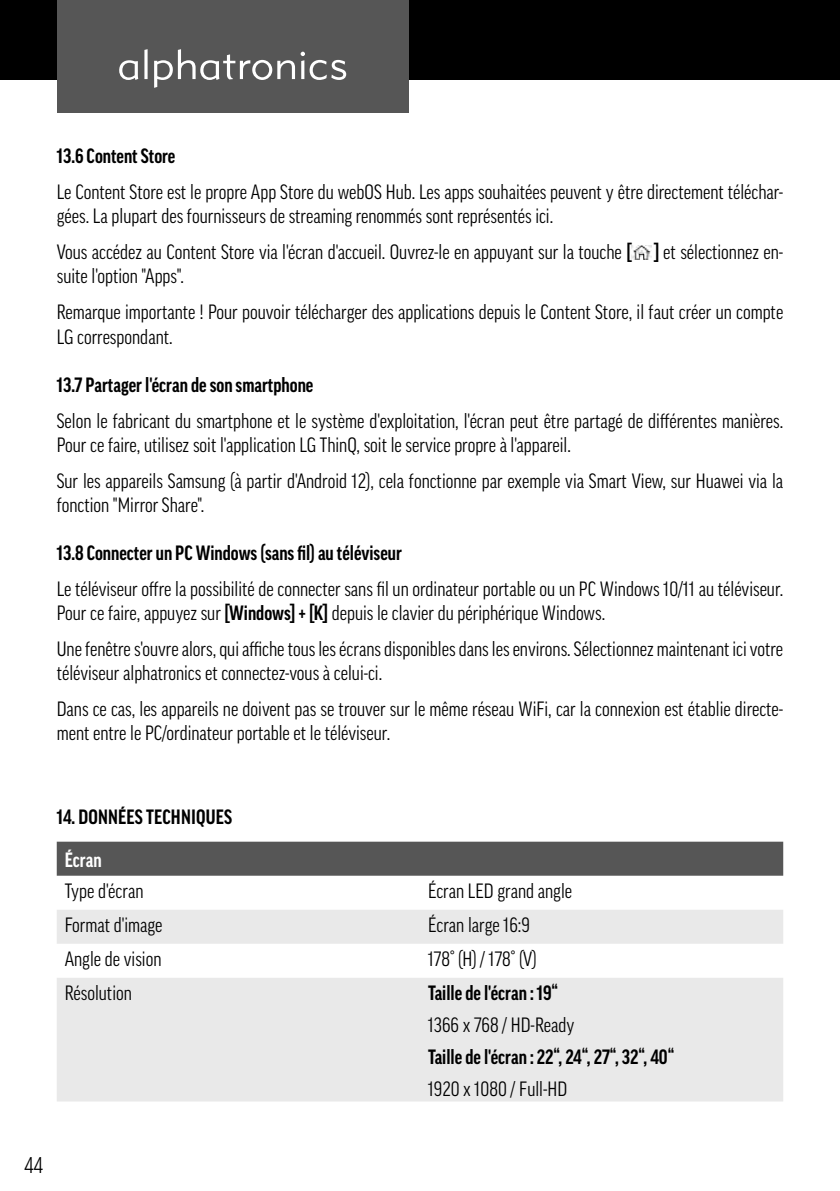
<style>
.page{position:relative;width:840px;height:1191px;background:#fff}
.page>*{position:absolute;margin:0;border:0;box-sizing:border-box;transform-origin:0 0}
.t1{font:condensed 22px "Good Pro";color:#000}
.t2{font:condensed 20px/24px "Good Pro";color:#000}
.t3{font:700 condensed 20px "Good Pro";color:#000}
.t4{font:700 condensed 20px "Good Pro";color:#fff}
.s1{font-weight:700}
</style>
<div class="page">
<div style="left:0;top:0;width:411px;height:79px;background:#000"></div>
<div style="left:411px;top:0;width:428px;height:79px;background:#000"></div>
<div style="left:57px;top:0;width:351px;height:112px;background:#565656"></div>
<svg style="left:119px;top:60px;width:19px;height:20px"></svg>
<svg style="left:144px;top:49px;width:3px;height:30px"></svg>
<svg style="left:154px;top:49px;width:192px;height:39px"></svg>
<img style="left:631px;top:246px;width:19px;height:13px">
<div style="left:57px;top:841px;width:725px;height:34px;background:#565656"></div>
<svg style="left:57px;top:910px;width:725px;height:191px;fill:#e9e9e9"></svg>
<p class="t3" style="left:57px;top:145px;width:120px">13.6 Content Store</p>
<p class="t2" style="left:57px;top:180px;width:727px">Le Content Store est le propre App Store du webOS Hub. Les apps souhaitées peuvent y être directement téléchar&shy;gées. La plupart des fournisseurs de streaming renommés sont représentés ici.</p>
<p class="t2" style="left:57px;top:240px;width:727px">Vous accédez au Content Store via l'écran d'accueil. Ouvrez-le en appuyant sur la touche <span class="s1">[ ]</span> et sélectionnez en&shy;suite l'option "Apps".</p>
<p class="t2" style="left:57px;top:300px;width:727px">Remarque importante ! Pour pouvoir télécharger des applications depuis le Content Store, il faut créer un compte<br>LG correspondant.</p>
<p class="t3" style="left:57px;top:373px;width:258px">13.7 Partager l'écran de son smartphone</p>
<p class="t2" style="left:57px;top:408px;width:727px">Selon le fabricant du smartphone et le système d'exploitation, l'écran peut être partagé de différentes manières.<br>Pour ce faire, utilisez soit l'application LG ThinQ, soit le service propre à l'appareil.</p>
<p class="t2" style="left:57px;top:468px;width:727px">Sur les appareils Samsung (à partir d'Android 12), cela fonctionne par exemple via Smart View, sur Huawei via la fonction "Mirror Share".</p>
<p class="t3" style="left:57px;top:541px;width:346px">13.8 Connecter un PC Windows (sans fil) au téléviseur</p>
<p class="t2" style="left:57px;top:576px;width:727px">Le téléviseur offre la possibilité de connecter sans fil un ordinateur portable ou un PC Windows 10/11 au téléviseur.<br>Pour ce faire, appuyez sur <span class="s1">[Windows] + [K]</span> depuis le clavier du périphérique Windows.</p>
<p class="t2" style="left:57px;top:636px;width:727px">Une fenêtre s'ouvre alors, qui affiche tous les écrans disponibles dans les environs. Sélectionnez maintenant ici votre téléviseur alphatronics et connectez-vous à celui-ci.</p>
<p class="t2" style="left:57px;top:696px;width:727px">Dans ce cas, les appareils ne doivent pas se trouver sur le même réseau WiFi, car la connexion est établie directe&shy;ment entre le PC/ordinateur portable et le téléviseur.</p>
<p class="t3" style="left:57px;top:805px;width:177px">14. DONNÉES TECHNIQUES</p>
<p class="t4" style="left:65px;top:848px;width:38px">Écran</p>
<p class="t2" style="left:65px;top:878px;width:80px">Type d'écran</p>
<p class="t2" style="left:428px;top:878px;width:146px">Écran LED grand angle</p>
<p class="t2" style="left:65px;top:912px;width:99px">Format d'image</p>
<p class="t2" style="left:428px;top:912px;width:103px">Écran large 16:9</p>
<p class="t2" style="left:65px;top:946px;width:98px">Angle de vision</p>
<p class="t2" style="left:428px;top:946px;width:110px">178° (H) / 178° (V)</p>
<p class="t2" style="left:65px;top:980px;width:69px">Résolution</p>
<p class="t3" style="left:428px;top:981px;width:132px">Taille de l'écran : 19“</p>
<p class="t2" style="left:428px;top:1012px;width:148px">1366 x 768 / HD-Ready</p>
<p class="t3" style="left:428px;top:1045px;width:248px">Taille de l'écran : 22“, 24“, 27“, 32“, 40“</p>
<p class="t2" style="left:428px;top:1076px;width:141px">1920 x 1080 / Full-HD</p>
<p class="t1" style="left:24px;top:1152px;width:20px">44</p>
</div>
